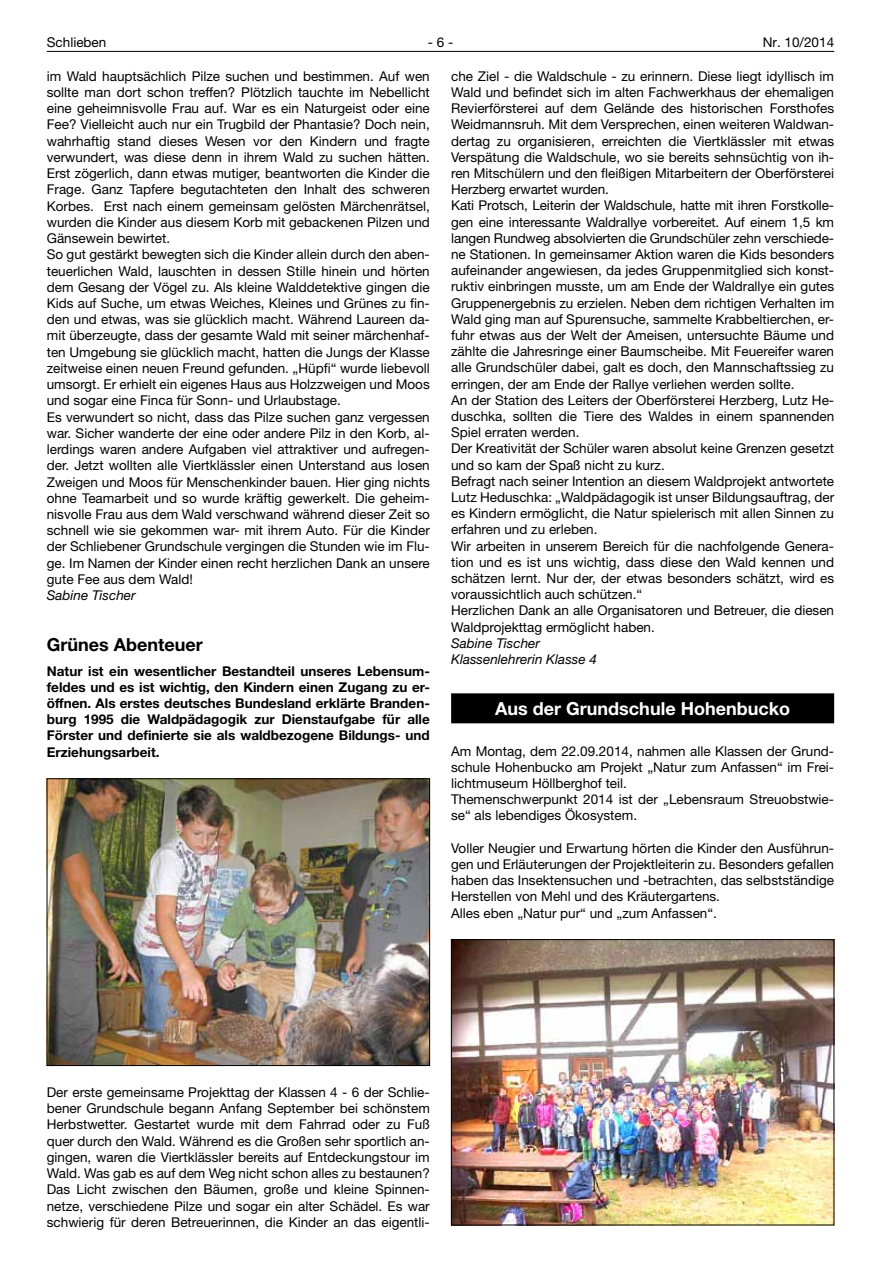
<style>
.page{position:relative;width:881px;height:1263px;background:#fff}
.page>*{position:absolute;margin:0;border:0;box-sizing:border-box;transform-origin:0 0}
.t1{font:700 18px "Helvetica Neue LT";color:#fff}
.t2{font:700 18px "Helvetica Neue LT";color:#000}
.t3{font:13.5px/16.2px "Helvetica Neue LT";color:#000}
.t4{font:700 13.5px/16.2px "Helvetica Neue LT";color:#000;text-align:justify}
.t5{font:italic 13.5px/16.2px "Helvetica Neue LT";color:#000}
</style>
<div class="page">
<hr style="left:47px;top:51px;width:786px;height:1px;background:#000">
<img style="left:49px;top:780px;width:378px;height:284px">
<div style="left:47px;top:778px;width:382px;height:288px;border:1px solid #000"></div>
<div style="left:451px;top:693px;width:382px;height:30px;background:#000"></div>
<img style="left:453px;top:941px;width:378px;height:282px">
<div style="left:451px;top:939px;width:382px;height:286px;border:1px solid #000"></div>
<p class="t3" style="left:47px;top:34px;width:61px">Schlieben</p>
<p class="t3" style="left:427px;top:34px;width:27px">- 6 -</p>
<p class="t3" style="left:762px;top:34px;width:73px">Nr. 10/2014</p>
<p class="t3" style="left:47px;top:68px;width:384px">im Wald hauptsächlich Pilze suchen und bestimmen. Auf wen sollte man dort schon treffen? Plötzlich tauchte im Nebellicht eine geheimnisvolle Frau auf. War es ein Naturgeist oder eine Fee? Vielleicht auch nur ein Trugbild der Phantasie? Doch nein, wahrhaftig stand dieses Wesen vor den Kindern und fragte verwundert, was diese denn in ihrem Wald zu suchen hätten.<br>Erst zögerlich, dann etwas mutiger, beantworten die Kinder die Frage. Ganz Tapfere begutachteten den Inhalt des schweren Korbes. Erst nach einem gemeinsam gelösten Märchenrätsel, wurden die Kinder aus diesem Korb mit gebackenen Pilzen und Gänsewein bewirtet.<br>So gut gestärkt bewegten sich die Kinder allein durch den aben&shy;teuerlichen Wald, lauschten in dessen Stille hinein und hörten dem Gesang der Vögel zu. Als kleine Walddetektive gingen die Kids auf Suche, um etwas Weiches, Kleines und Grünes zu fin&shy;den und etwas, was sie glücklich macht. Während Laureen da&shy;mit überzeugte, dass der gesamte Wald mit seiner märchenhaf&shy;ten Umgebung sie glücklich macht, hatten die Jungs der Klasse zeitweise einen neuen Freund gefunden. „Hüpfi“ wurde liebevoll umsorgt. Er erhielt ein eigenes Haus aus Holzzweigen und Moos und sogar eine Finca für Sonn- und Urlaubstage.<br>Es verwundert so nicht, dass das Pilze suchen ganz vergessen war. Sicher wanderte der eine oder andere Pilz in den Korb, al&shy;lerdings waren andere Aufgaben viel attraktiver und aufregen&shy;der. Jetzt wollten alle Viertklässler einen Unterstand aus losen Zweigen und Moos für Menschenkinder bauen. Hier ging nichts ohne Teamarbeit und so wurde kräftig gewerkelt. Die geheim&shy;nisvolle Frau aus dem Wald verschwand während dieser Zeit so schnell wie sie gekommen war- mit ihrem Auto. Für die Kinder der Schliebener Grundschule vergingen die Stunden wie im Flu&shy;ge. Im Namen der Kinder einen recht herzlichen Dank an unsere gute Fee aus dem Wald!</p>
<p class="t5" style="left:47px;top:587px;width:90px">Sabine Tischer</p>
<h1 class="t2" style="left:47px;top:633px;width:158px">Grünes Abenteuer</h1>
<p class="t4" style="left:47px;top:662px;width:384px">Natur ist ein wesentlicher Bestandteil unseres Lebensum&shy;feldes und es ist wichtig, den Kindern einen Zugang zu er&shy;öffnen. Als erstes deutsches Bundesland erklärte Branden&shy;burg 1995 die Waldpädagogik zur Dienstaufgabe für alle Förster und definierte sie als waldbezogene Bildungs- und Erziehungsarbeit.</p>
<p class="t3" style="left:451px;top:68px;width:384px">che Ziel - die Waldschule - zu erinnern. Diese liegt idyllisch im Wald und befindet sich im alten Fachwerkhaus der ehemaligen Revierförsterei auf dem Gelände des historischen Forsthofes Weidmannsruh. Mit dem Versprechen, einen weiteren Waldwan&shy;dertag zu organisieren, erreichten die Viertklässler mit etwas Verspätung die Waldschule, wo sie bereits sehnsüchtig von ih&shy;ren Mitschülern und den fleißigen Mitarbeitern der Oberförsterei Herzberg erwartet wurden.<br>Kati Protsch, Leiterin der Waldschule, hatte mit ihren Forstkolle&shy;gen eine interessante Waldrallye vorbereitet. Auf einem 1,5 km langen Rundweg absolvierten die Grundschüler zehn verschiede&shy;ne Stationen. In gemeinsamer Aktion waren die Kids besonders aufeinander angewiesen, da jedes Gruppenmitglied sich konst&shy;ruktiv einbringen musste, um am Ende der Waldrallye ein gutes Gruppenergebnis zu erzielen. Neben dem richtigen Verhalten im Wald ging man auf Spurensuche, sammelte Krabbeltierchen, er&shy;fuhr etwas aus der Welt der Ameisen, untersuchte Bäume und zählte die Jahresringe einer Baumscheibe. Mit Feuereifer waren alle Grundschüler dabei, galt es doch, den Mannschaftssieg zu erringen, der am Ende der Rallye verliehen werden sollte.<br>An der Station des Leiters der Oberförsterei Herzberg, Lutz He&shy;duschka, sollten die Tiere des Waldes in einem spannenden Spiel erraten werden.<br>Der Kreativität der Schüler waren absolut keine Grenzen gesetzt und so kam der Spaß nicht zu kurz.<br>Befragt nach seiner Intention an diesem Waldprojekt antwortete Lutz Heduschka: „Waldpädagogik ist unser Bildungsauftrag, der es Kindern ermöglicht, die Natur spielerisch mit allen Sinnen zu erfahren und zu erleben.<br>Wir arbeiten in unserem Bereich für die nachfolgende Genera&shy;tion und es ist uns wichtig, dass diese den Wald kennen und schätzen lernt. Nur der, der etwas besonders schätzt, wird es voraussichtlich auch schützen.“<br>Herzlichen Dank an alle Organisatoren und Betreuer, die diesen Waldprojekttag ermöglicht haben.</p>
<p class="t5" style="left:451px;top:635px;width:147px">Sabine Tischer<br>Klassenlehrerin Klasse 4</p>
<h1 class="t1" style="left:495px;top:697px;width:296px">Aus der Grundschule Hohenbucko</h1>
<p class="t3" style="left:451px;top:742px;width:384px">Am Montag, dem 22.09.2014, nahmen alle Klassen der Grund&shy;schule Hohenbucko am Projekt „Natur zum Anfassen“ im Frei&shy;lichtmuseum Höllberghof teil.<br>Themenschwerpunkt 2014 ist der „Lebensraum Streuobstwie&shy;se“ als lebendiges Ökosystem.</p>
<p class="t3" style="left:451px;top:840px;width:384px">Voller Neugier und Erwartung hörten die Kinder den Ausführun&shy;gen und Erläuterungen der Projektleiterin zu. Besonders gefallen haben das Insektensuchen und -betrachten, das selbstständige Herstellen von Mehl und des Kräutergartens.<br>Alles eben „Natur pur“ und „zum Anfassen“.</p>
<p class="t3" style="left:47px;top:1084px;width:384px;text-align:justify">Der erste gemeinsame Projekttag der Klassen 4 - 6 der Schlie&shy;bener Grundschule begann Anfang September bei schönstem Herbstwetter. Gestartet wurde mit dem Fahrrad oder zu Fuß quer durch den Wald. Während es die Großen sehr sportlich an&shy;gingen, waren die Viertklässler bereits auf Entdeckungstour im Wald. Was gab es auf dem Weg nicht schon alles zu bestaunen?<br>Das Licht zwischen den Bäumen, große und kleine Spinnen&shy;netze, verschiedene Pilze und sogar ein alter Schädel. Es war schwierig für deren Betreuerinnen, die Kinder an das eigentli-</p>
</div>
